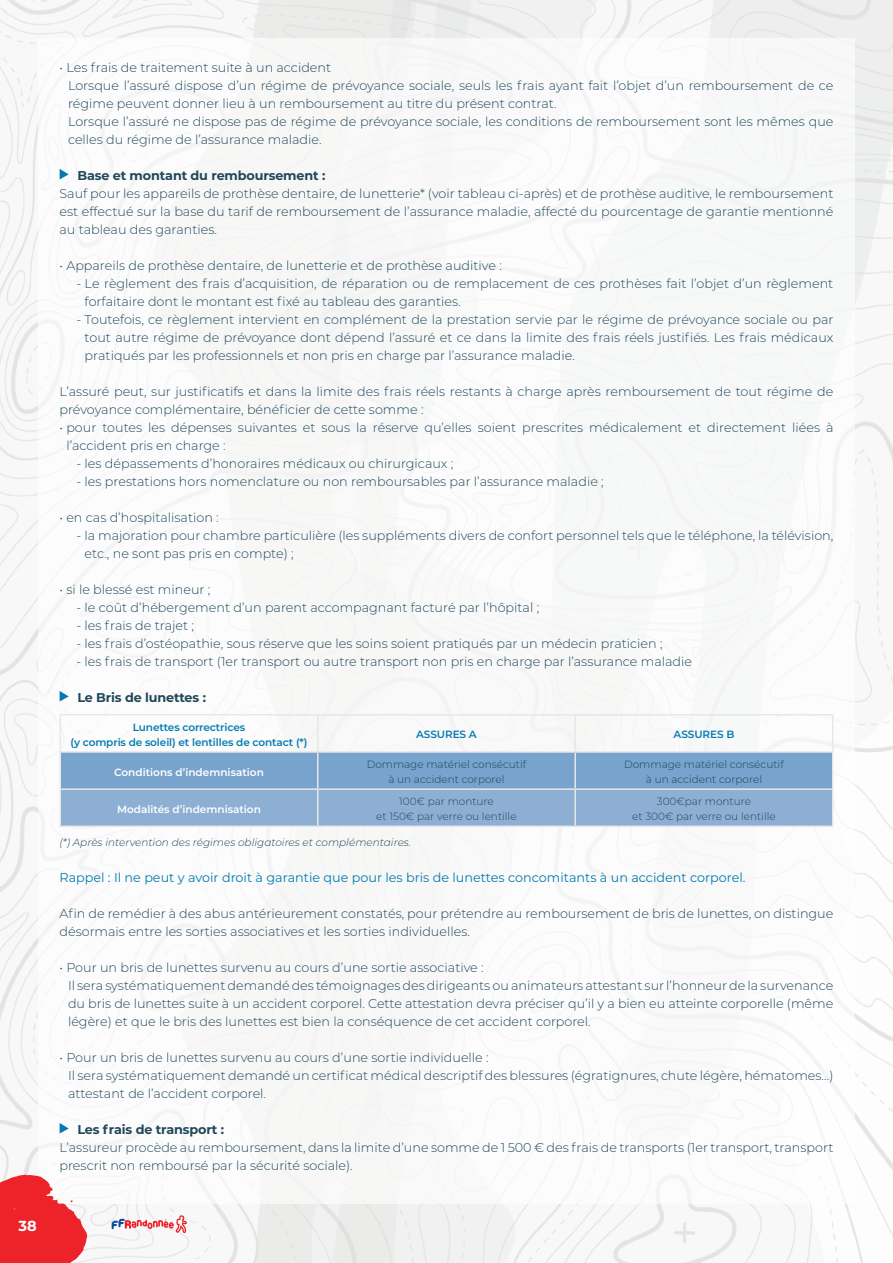
<style>
.page{position:relative;width:893px;height:1263px;background:#fff}
.page>*{position:absolute;margin:0;border:0;box-sizing:border-box;transform-origin:0 0}
.t1{font:700 14.55px "Montserrat";color:#fff}
.t2{font:300 12.75px/18px "Montserrat";color:#20475b}
.t3{font:12.75px "Montserrat";color:#057bb3}
.t4{font:700 12.75px "Montserrat";letter-spacing:-.01em;color:#20475b}
.t5{font:300 10.5px/15px "Montserrat";color:#20475b;text-align:center}
.t6{font:600 10.5px/15px "Montserrat";letter-spacing:-.01em;color:#057bb3;text-align:center}
.t7{font:italic 300 10.5px "Montserrat";color:#20475b}
.t8{font:600 10.5px "Montserrat";color:#fff}
</style>
<div class="page">
<img style="left:0;top:0;width:893px;height:1263px">
<div style="left:38px;top:38px;width:817px;height:1165px;background:#f8f9f9"></div>
<svg style="left:0;top:1175px;width:87px;height:88px"></svg>
<svg style="left:112px;top:1215px;width:75px;height:18px"></svg>
<svg style="left:61px;top:753px;width:771px;height:72px;background:#82a9cf"></svg>
<hr style="left:60px;top:714px;width:258px;height:1px;background:#e6e7e9">
<hr style="left:60px;top:715px;width:1px;height:36px;background:#e6e7e9">
<hr style="left:318px;top:714px;width:257px;height:1px;background:#e6e7e9">
<hr style="left:317px;top:715px;width:1px;height:36px;background:#e6e7e9">
<hr style="left:575px;top:714px;width:258px;height:1px;background:#e6e7e9">
<hr style="left:574px;top:715px;width:2px;height:36px;background:#e6e7e9">
<hr style="left:832px;top:715px;width:1px;height:36px;background:#e6e7e9">
<hr style="left:60px;top:751px;width:258px;height:2px;background:#e6e7e9">
<hr style="left:60px;top:753px;width:1px;height:35px;background:#e6e7e9">
<hr style="left:318px;top:751px;width:257px;height:2px;background:#e6e7e9">
<hr style="left:317px;top:753px;width:1px;height:35px;background:#e6e7e9">
<hr style="left:575px;top:751px;width:258px;height:2px;background:#e6e7e9">
<hr style="left:574px;top:753px;width:2px;height:35px;background:#e6e7e9">
<hr style="left:832px;top:753px;width:1px;height:35px;background:#e6e7e9">
<hr style="left:60px;top:788px;width:258px;height:2px;background:#e6e7e9">
<hr style="left:60px;top:790px;width:1px;height:35px;background:#e6e7e9">
<hr style="left:318px;top:788px;width:257px;height:2px;background:#e6e7e9">
<hr style="left:317px;top:790px;width:1px;height:35px;background:#e6e7e9">
<hr style="left:575px;top:788px;width:258px;height:2px;background:#e6e7e9">
<hr style="left:574px;top:790px;width:2px;height:35px;background:#e6e7e9">
<hr style="left:832px;top:790px;width:1px;height:35px;background:#e6e7e9">
<hr style="left:60px;top:825px;width:258px;height:2px;background:#e6e7e9">
<hr style="left:318px;top:825px;width:257px;height:2px;background:#e6e7e9">
<hr style="left:575px;top:825px;width:258px;height:2px;background:#e6e7e9">
<svg style="left:60px;top:169px;width:9px;height:10px"></svg>
<svg style="left:60px;top:691px;width:9px;height:10px"></svg>
<svg style="left:60px;top:1123px;width:9px;height:10px"></svg>
<p class="t1" style="left:18px;top:1215px;width:20px">38</p>
<p class="t2" style="left:68px;top:58px;width:767px;text-indent:-9px">• Les frais de traitement suite à un accident<br>Lorsque l’assuré dispose d’un régime de prévoyance sociale, seuls les frais ayant fait l’objet d’un remboursement de ce régime peuvent donner lieu à un remboursement au titre du présent contrat.<br>Lorsque l’assuré ne dispose pas de régime de prévoyance sociale, les conditions de remboursement sont les mêmes que celles du régime de l’assurance maladie.</p>
<p class="t4" style="left:77px;top:166px;width:250px">Base et montant du remboursement :</p>
<p class="t2" style="left:60px;top:184px;width:775px;text-align:justify">Sauf pour les appareils de prothèse dentaire, de lunetterie* (voir tableau ci-après) et de prothèse auditive, le remboursement est effectué sur la base du tarif de remboursement de l’assurance maladie, affecté du pourcentage de garantie mentionné au tableau des garanties.</p>
<p class="t2" style="left:60px;top:256px;width:444px">• Appareils de prothèse dentaire, de lunetterie et de prothèse auditive :</p>
<p class="t2" style="left:85px;top:274px;width:750px;text-indent:-8px">- Le règlement des frais d’acquisition, de réparation ou de remplacement de ces prothèses fait l’objet d’un règlement forfaitaire dont le montant est fixé au tableau des garanties.</p>
<p class="t2" style="left:85px;top:310px;width:750px;text-align:justify;text-indent:-8px">- Toutefois, ce règlement intervient en complément de la prestation servie par le régime de prévoyance sociale ou par tout autre régime de prévoyance dont dépend l’assuré et ce dans la limite des frais réels justifiés. Les frais médicaux pratiqués par les professionnels et non pris en charge par l’assurance maladie.</p>
<p class="t2" style="left:60px;top:382px;width:775px">L’assuré peut, sur justificatifs et dans la limite des frais réels restants à charge après remboursement de tout régime de prévoyance complémentaire, bénéficier de cette somme :</p>
<p class="t2" style="left:66px;top:418px;width:769px;text-indent:-7px">• pour toutes les dépenses suivantes et sous la réserve qu’elles soient prescrites médicalement et directement liées à l’accident pris en charge :</p>
<p class="t2" style="left:77px;top:454px;width:378px">- les dépassements d’honoraires médicaux ou chirurgicaux ;</p>
<p class="t2" style="left:77px;top:472px;width:529px">- les prestations hors nomenclature ou non remboursables par l’assurance maladie ;</p>
<p class="t2" style="left:60px;top:508px;width:161px">• en cas d’hospitalisation :</p>
<p class="t2" style="left:85px;top:526px;width:750px;text-indent:-8px">- la majoration pour chambre particulière (les suppléments divers de confort personnel tels que le téléphone, la télévision, etc., ne sont pas pris en compte) ;</p>
<p class="t2" style="left:59px;top:580px;width:152px">• si le blessé est mineur ;</p>
<p class="t2" style="left:76px;top:598px;width:464px">- le coût d’hébergement d’un parent accompagnant facturé par l’hôpital ;</p>
<p class="t2" style="left:76px;top:616px;width:119px">- les frais de trajet ;</p>
<p class="t2" style="left:76px;top:634px;width:588px">- les frais d’ostéopathie, sous réserve que les soins soient pratiqués par un médecin praticien ;</p>
<p class="t2" style="left:76px;top:652px;width:617px">- les frais de transport (1er transport ou autre transport non pris en charge par l’assurance maladie</p>
<p class="t4" style="left:77px;top:688px;width:130px">Le Bris de lunettes :</p>
<p class="t6" style="left:70px;top:719px;width:239px">Lunettes correctrices<br>(y compris de soleil) et lentilles de contact (*)</p>
<p class="t6" style="left:416px;top:727px;width:62px">ASSURES A</p>
<p class="t6" style="left:674px;top:727px;width:62px">ASSURES B</p>
<p class="t8" style="left:114px;top:764px;width:151px">Conditions d’indemnisation</p>
<p class="t5" style="left:367px;top:757px;width:161px">Dommage matériel consécutif à un accident corporel</p>
<p class="t5" style="left:624px;top:757px;width:161px">Dommage matériel consécutif à un accident corporel</p>
<p class="t8" style="left:117px;top:802px;width:145px">Modalités d’indemnisation</p>
<p class="t5" style="left:376px;top:794px;width:142px">100€ par monture<br>et 150€ par verre ou lentille</p>
<p class="t5" style="left:632px;top:794px;width:145px">300€par monture<br>et 300€ par verre ou lentille</p>
<p class="t7" style="left:60px;top:835px;width:353px">(*) Après intervention des régimes obligatoires et complémentaires.</p>
<p class="t3" style="left:60px;top:869px;width:687px">Rappel : Il ne peut y avoir droit à garantie que pour les bris de lunettes concomitants à un accident corporel.</p>
<p class="t2" style="left:60px;top:904px;width:775px">Afin de remédier à des abus antérieurement constatés, pour prétendre au remboursement de bris de lunettes, on distingue désormais entre les sorties associatives et les sorties individuelles.</p>
<p class="t2" style="left:68px;top:958px;width:767px;text-indent:-9px">• Pour un bris de lunettes survenu au cours d’une sortie associative :<br>Il sera systématiquement demandé des témoignages des dirigeants ou animateurs attestant sur l’honneur de la survenance du bris de lunettes suite à un accident corporel. Cette attestation devra préciser qu’il y a bien eu atteinte corporelle (même légère) et que le bris des lunettes est bien la conséquence de cet accident corporel.</p>
<p class="t2" style="left:68px;top:1048px;width:767px;text-indent:-9px">• Pour un bris de lunettes survenu au cours d’une sortie individuelle :<br>Il sera systématiquement demandé un certificat médical descriptif des blessures (égratignures, chute légère, hématomes…) attestant de l’accident corporel.</p>
<p class="t4" style="left:77px;top:1120px;width:148px">Les frais de transport :</p>
<p class="t2" style="left:60px;top:1138px;width:775px">L’assureur procède au remboursement, dans la limite d’une somme de 1 500 € des frais de transports (1er transport, transport prescrit non remboursé par la sécurité sociale).</p>
</div>
